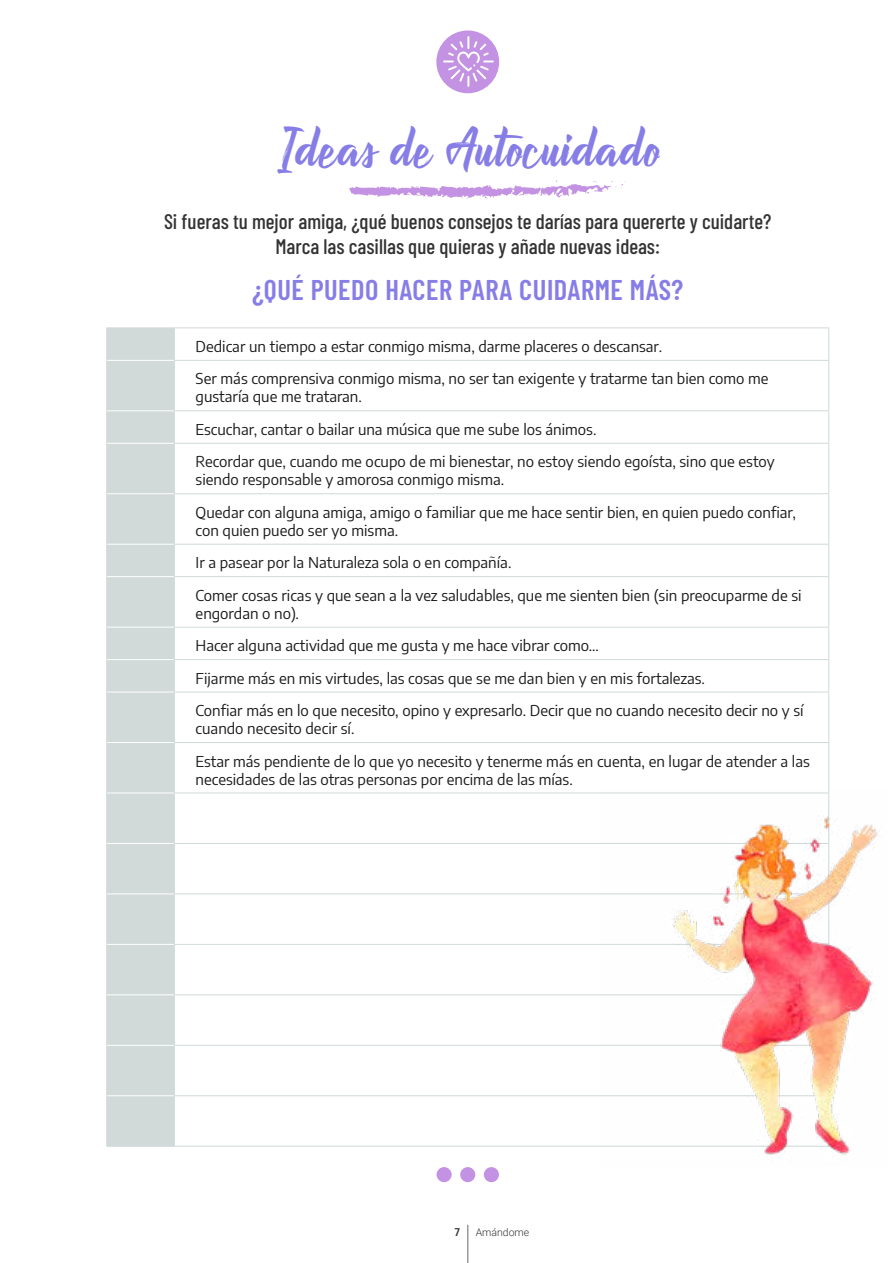
<style>
.page{position:relative;width:893px;height:1263px;background:#fff}
.page>*{position:absolute;margin:0;border:0;box-sizing:border-box;transform-origin:0 0}
.t1{font:49.5px "Atlantis the lost City";letter-spacing:.02em;color:#867de6}
.t2{font:600 28.5px "Barlow Condensed";letter-spacing:.02em;color:#867de6}
.t3{font:500 21px/25.2px "Barlow Condensed";color:#333;text-align:center}
.t4{font:15px/32.4px "Encode Sans";color:#1a1a1a}
.t5{font:300 10.5px "Roboto";color:#333}
.t6{font:600 10.5px "Encode Sans";color:#333}
</style>
<div class="page">
<hr style="left:467px;top:1225px;width:1px;height:38px;background:#666">
<svg style="left:349px;top:180px;width:276px;height:19px"></svg>
<div style="left:107px;top:328px;width:67px;height:818px;background:#d1d9d9"></div>
<hr style="left:106px;top:327px;width:68px;height:1px;background:#d1d9d9">
<hr style="left:106px;top:328px;width:1px;height:32px;background:#d1d9d9">
<hr style="left:174px;top:327px;width:655px;height:1px;background:#d1d9d9">
<hr style="left:174px;top:328px;width:1px;height:32px;background:#d1d9d9">
<hr style="left:828px;top:328px;width:1px;height:32px;background:#d1d9d9">
<hr style="left:106px;top:360px;width:1px;height:51px;background:#d1d9d9">
<hr style="left:174px;top:360px;width:655px;height:1px;background:#d1d9d9">
<hr style="left:174px;top:361px;width:1px;height:49px;background:#d1d9d9">
<hr style="left:828px;top:361px;width:1px;height:49px;background:#d1d9d9">
<hr style="left:106px;top:411px;width:1px;height:32px;background:#d1d9d9">
<hr style="left:174px;top:410px;width:655px;height:1px;background:#d1d9d9">
<hr style="left:174px;top:411px;width:1px;height:32px;background:#d1d9d9">
<hr style="left:828px;top:411px;width:1px;height:32px;background:#d1d9d9">
<hr style="left:106px;top:443px;width:1px;height:51px;background:#d1d9d9">
<hr style="left:174px;top:443px;width:655px;height:1px;background:#d1d9d9">
<hr style="left:174px;top:444px;width:1px;height:49px;background:#d1d9d9">
<hr style="left:828px;top:444px;width:1px;height:49px;background:#d1d9d9">
<hr style="left:106px;top:494px;width:1px;height:50px;background:#d1d9d9">
<hr style="left:174px;top:493px;width:655px;height:1px;background:#d1d9d9">
<hr style="left:174px;top:494px;width:1px;height:50px;background:#d1d9d9">
<hr style="left:828px;top:494px;width:1px;height:50px;background:#d1d9d9">
<hr style="left:106px;top:544px;width:1px;height:33px;background:#d1d9d9">
<hr style="left:174px;top:544px;width:655px;height:1px;background:#d1d9d9">
<hr style="left:174px;top:545px;width:1px;height:31px;background:#d1d9d9">
<hr style="left:828px;top:545px;width:1px;height:31px;background:#d1d9d9">
<hr style="left:106px;top:577px;width:1px;height:50px;background:#d1d9d9">
<hr style="left:174px;top:576px;width:655px;height:1px;background:#d1d9d9">
<hr style="left:174px;top:577px;width:1px;height:50px;background:#d1d9d9">
<hr style="left:828px;top:577px;width:1px;height:50px;background:#d1d9d9">
<hr style="left:106px;top:627px;width:1px;height:33px;background:#d1d9d9">
<hr style="left:174px;top:627px;width:655px;height:1px;background:#d1d9d9">
<hr style="left:174px;top:628px;width:1px;height:31px;background:#d1d9d9">
<hr style="left:828px;top:628px;width:1px;height:31px;background:#d1d9d9">
<hr style="left:106px;top:660px;width:1px;height:32px;background:#d1d9d9">
<hr style="left:174px;top:659px;width:655px;height:1px;background:#d1d9d9">
<hr style="left:174px;top:660px;width:1px;height:32px;background:#d1d9d9">
<hr style="left:828px;top:660px;width:1px;height:32px;background:#d1d9d9">
<hr style="left:106px;top:692px;width:1px;height:50px;background:#d1d9d9">
<hr style="left:174px;top:692px;width:655px;height:1px;background:#d1d9d9">
<hr style="left:174px;top:692px;width:1px;height:50px;background:#d1d9d9">
<hr style="left:828px;top:692px;width:1px;height:50px;background:#d1d9d9">
<hr style="left:106px;top:742px;width:1px;height:51px;background:#d1d9d9">
<hr style="left:174px;top:742px;width:655px;height:1px;background:#d1d9d9">
<hr style="left:174px;top:743px;width:1px;height:49px;background:#d1d9d9">
<hr style="left:828px;top:743px;width:1px;height:49px;background:#d1d9d9">
<hr style="left:106px;top:793px;width:1px;height:50px;background:#d1d9d9">
<hr style="left:174px;top:792px;width:655px;height:1px;background:#d1d9d9">
<hr style="left:174px;top:793px;width:1px;height:50px;background:#d1d9d9">
<hr style="left:106px;top:843px;width:1px;height:51px;background:#d1d9d9">
<hr style="left:174px;top:843px;width:655px;height:1px;background:#d1d9d9">
<hr style="left:174px;top:844px;width:1px;height:49px;background:#d1d9d9">
<hr style="left:106px;top:894px;width:1px;height:50px;background:#d1d9d9">
<hr style="left:174px;top:893px;width:655px;height:1px;background:#d1d9d9">
<hr style="left:174px;top:894px;width:1px;height:50px;background:#d1d9d9">
<hr style="left:106px;top:944px;width:1px;height:51px;background:#d1d9d9">
<hr style="left:174px;top:944px;width:655px;height:1px;background:#d1d9d9">
<hr style="left:174px;top:945px;width:1px;height:49px;background:#d1d9d9">
<hr style="left:106px;top:995px;width:1px;height:50px;background:#d1d9d9">
<hr style="left:174px;top:994px;width:655px;height:1px;background:#d1d9d9">
<hr style="left:174px;top:995px;width:1px;height:50px;background:#d1d9d9">
<hr style="left:106px;top:1045px;width:1px;height:51px;background:#d1d9d9">
<hr style="left:174px;top:1045px;width:655px;height:1px;background:#d1d9d9">
<hr style="left:174px;top:1046px;width:1px;height:49px;background:#d1d9d9">
<hr style="left:106px;top:1096px;width:1px;height:50px;background:#d1d9d9">
<hr style="left:174px;top:1095px;width:655px;height:1px;background:#d1d9d9">
<hr style="left:174px;top:1096px;width:1px;height:50px;background:#d1d9d9">
<hr style="left:106px;top:1146px;width:68px;height:1px;background:#d1d9d9">
<hr style="left:174px;top:1146px;width:655px;height:1px;background:#d1d9d9">
<hr style="left:107px;top:360px;width:67px;height:1px;background:#fff">
<hr style="left:107px;top:410px;width:67px;height:1px;background:#fff">
<hr style="left:107px;top:443px;width:67px;height:1px;background:#fff">
<hr style="left:107px;top:493px;width:67px;height:1px;background:#fff">
<hr style="left:107px;top:544px;width:67px;height:1px;background:#fff">
<hr style="left:107px;top:576px;width:67px;height:1px;background:#fff">
<hr style="left:107px;top:627px;width:67px;height:1px;background:#fff">
<hr style="left:107px;top:659px;width:67px;height:1px;background:#fff">
<hr style="left:107px;top:692px;width:67px;height:1px;background:#fff">
<hr style="left:107px;top:742px;width:67px;height:1px;background:#fff">
<hr style="left:107px;top:792px;width:67px;height:1px;background:#fff">
<hr style="left:107px;top:843px;width:67px;height:1px;background:#fff">
<hr style="left:107px;top:893px;width:67px;height:1px;background:#fff">
<hr style="left:107px;top:944px;width:67px;height:1px;background:#fff">
<hr style="left:107px;top:994px;width:67px;height:1px;background:#fff">
<hr style="left:107px;top:1045px;width:67px;height:1px;background:#fff">
<hr style="left:107px;top:1095px;width:67px;height:1px;background:#fff">
<div style="left:437px;top:1167px;width:15px;height:15px;background:#c392e2;border-radius:50%"></div>
<div style="left:460px;top:1167px;width:15px;height:15px;background:#c392e2;border-radius:50%"></div>
<div style="left:484px;top:1167px;width:15px;height:15px;background:#c392e2;border-radius:50%"></div>
<div style="left:436px;top:30px;width:63px;height:63px;background:#c392e2;border-radius:50%"></div>
<svg style="left:443px;top:36px;width:51px;height:51px"></svg>
<img style="left:601px;top:791px;width:277px;height:364px">
<h1 class="t1" style="left:276px;top:114px;width:385px">Ideas de Autocuidado</h1>
<h3 class="t3" style="left:164px;top:208px;width:609px">Si fueras tu mejor amiga, ¿qué buenos consejos te darías para quererte y cuidarte?<br>Marca las casillas que quieras y añade nuevas ideas:</h3>
<h2 class="t2" style="left:252px;top:269px;width:433px">¿QUÉ PUEDO HACER PARA CUIDARME MÁS?</h2>
<p class="t4" style="left:196px;top:329px;width:575px">Dedicar un tiempo a estar conmigo misma, darme placeres o descansar.<br>Ser más comprensiva conmigo misma, no ser tan exigente y tratarme tan bien como me</p>
<p class="t4" style="left:196px;top:380px;width:580px">gustaría que me trataran.<br>Escuchar, cantar o bailar una música que me sube los ánimos.<br>Recordar que, cuando me ocupo de mi bienestar, no estoy siendo egoísta, sino que estoy</p>
<p class="t4" style="left:196px;top:463px;width:602px">siendo responsable y amorosa conmigo misma.<br>Quedar con alguna amiga, amigo o familiar que me hace sentir bien, en quien puedo confiar,</p>
<p class="t4" style="left:196px;top:513px;width:607px">con quien puedo ser yo misma.<br>Ir a pasear por la Naturaleza sola o en compañía.<br>Comer cosas ricas y que sean a la vez saludables, que me sienten bien (sin preocuparme de si</p>
<p class="t4" style="left:196px;top:596px;width:610px">engordan o no).<br>Hacer alguna actividad que me gusta y me hace vibrar como…<br>Fijarme más en mis virtudes, las cosas que se me dan bien y en mis fortalezas.<br>Confiar más en lo que necesito, opino y expresarlo. Decir que no cuando necesito decir no y sí</p>
<p class="t4" style="left:196px;top:711px;width:616px">cuando necesito decir sí.<br>Estar más pendiente de lo que yo necesito y tenerme más en cuenta, en lugar de atender a las</p>
<p class="t4" style="left:196px;top:762px;width:379px">necesidades de las otras personas por encima de las mías.</p>
<p class="t6" style="left:455px;top:1224px;width:7px">7</p>
<p class="t5" style="left:476px;top:1225px;width:55px">Amándome</p>
</div>
